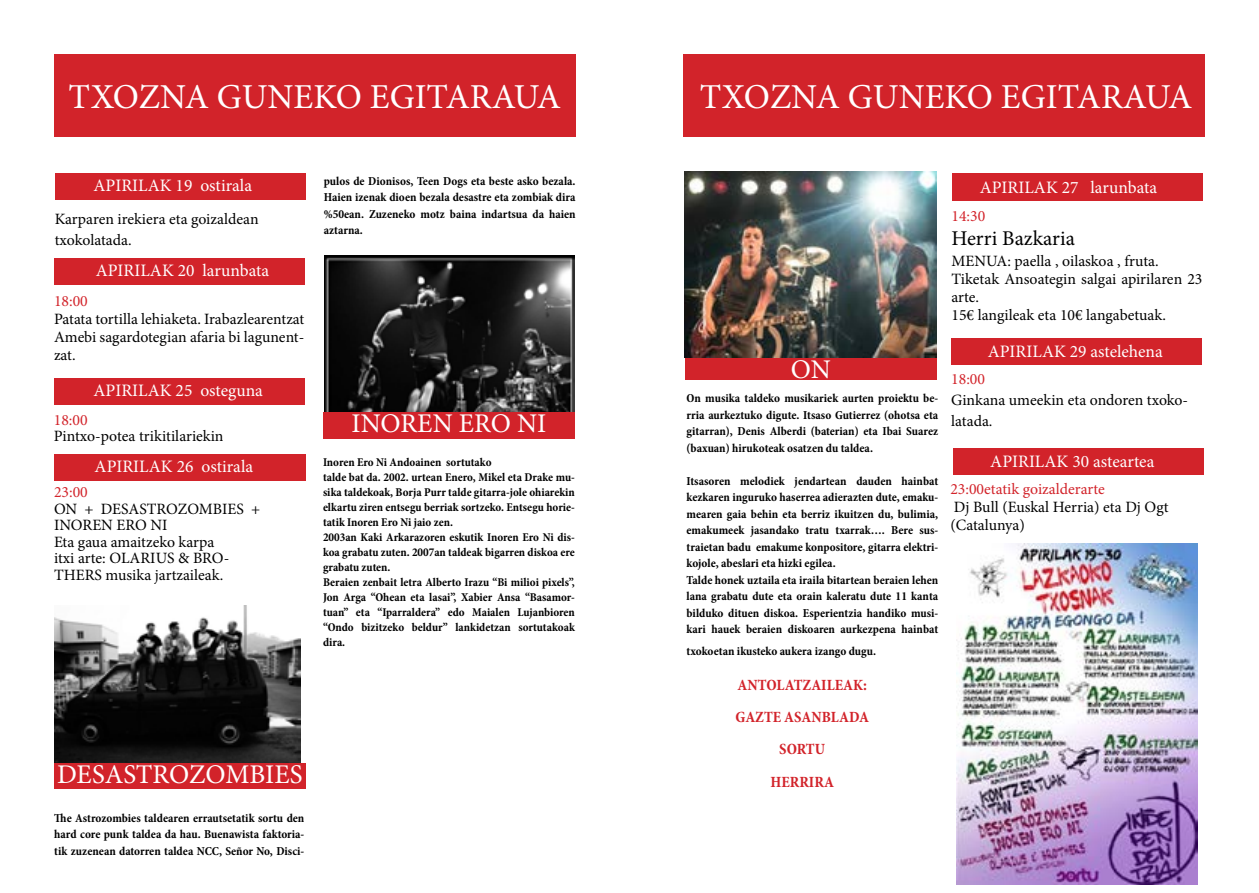
<style>
.page{position:relative;width:1259px;height:893px;background:#fff}
.page>*{position:absolute;margin:0;border:0;box-sizing:border-box;transform-origin:0 0}
.t1{font:34.95px "Minion Pro";color:#fff}
.t2{font:27px "Minion Pro";color:#fff}
.t3{font:21px "Minion Pro";color:#000}
.t4{font:17.55px "Minion Pro";color:#fff}
.t5{font:15.75px/18px "Minion Pro";color:#000}
.t6{font:15.75px "Minion Pro";color:#d2232a}
.t7{font:700 condensed 15.75px/32.4px "Minion Pro";color:#d2232a;text-align:center}
.t8{font:700 condensed 12.3px/16.5px "Minion Pro";color:#000;text-align:justify}
.t9{font:700 condensed 12px/15px "Minion Pro";color:#000}
</style>
<div class="page">
<div style="left:55px;top:173px;width:251px;height:27px;background:#d2232a"></div>
<div style="left:54px;top:54px;width:521px;height:82px;background:#d2232a"></div>
<div style="left:54px;top:378px;width:251px;height:26px;background:#d2232a"></div>
<div style="left:54px;top:454px;width:252px;height:27px;background:#d2232a"></div>
<div style="left:951px;top:173px;width:251px;height:28px;background:#d2232a"></div>
<div style="left:951px;top:338px;width:251px;height:27px;background:#d2232a"></div>
<div style="left:953px;top:448px;width:251px;height:27px;background:#d2232a"></div>
<div style="left:683px;top:54px;width:522px;height:82px;background:#d2232a"></div>
<div style="left:54px;top:258px;width:251px;height:27px;background:#d2232a"></div>
<img style="left:55px;top:606px;width:245px;height:157px">
<div style="left:54px;top:763px;width:252px;height:25px;background:#d2232a"></div>
<div style="left:323px;top:412px;width:252px;height:27px;background:#d2232a"></div>
<div style="left:685px;top:358px;width:252px;height:21px;background:#d2232a"></div>
<img style="left:325px;top:255px;width:250px;height:157px">
<img style="left:684px;top:172px;width:252px;height:185px">
<img style="left:957px;top:544px;width:240px;height:340px">
<h1 class="t1" style="left:69px;top:73px;width:494px">TXOZNA GUNEKO EGITARAUA</h1>
<h1 class="t1" style="left:699px;top:73px;width:494px">TXOZNA GUNEKO EGITARAUA</h1>
<h3 class="t4" style="left:94px;top:174px;width:160px">APIRILAK 19 ostirala</h3>
<p class="t5" style="left:55px;top:209px;width:205px;line-height:21px">Karparen irekiera eta goizaldean txokolatada.</p>
<h3 class="t4" style="left:96px;top:259px;width:175px">APIRILAK 20 larunbata</h3>
<p class="t6" style="left:54px;top:290px;width:35px">18:00</p>
<p class="t5" style="left:54px;top:310px;width:252px;text-align:justify">Patata tortilla lehiaketa. Irabazlearentzat Amebi sagardotegian afaria bi lagunent&shy;zat.</p>
<h3 class="t4" style="left:94px;top:379px;width:171px">APIRILAK 25 osteguna</h3>
<p class="t6" style="left:54px;top:409px;width:35px">18:00</p>
<p class="t5" style="left:54px;top:427px;width:171px">Pintxo-potea trikitilariekin</p>
<h3 class="t4" style="left:95px;top:455px;width:160px">APIRILAK 26 ostirala</h3>
<p class="t6" style="left:54px;top:482px;width:35px">23:00</p>
<p class="t5" style="left:54px;top:501px;width:208px;line-height:16.5px">ON + DESASTROZOMBIES +<br>INOREN ERO NI<br>Eta gaua amaitzeko karpa<br>itxi arte: OLARIUS &amp; BRO-<br>THERS musika jartzaileak.</p>
<p class="t8" style="left:324px;top:173px;width:253px">pulos de Dionisos, Teen Dogs eta beste asko bezala.<br>Haien izenak dioen bezala desastre eta zombiak dira %50ean. Zuzeneko motz baina indartsua da haien aztarna.</p>
<h2 class="t2" style="left:351px;top:405px;width:196px">INOREN ERO NI</h2>
<p class="t9" style="left:323px;top:455px;width:253px">Inoren Ero Ni Andoainen sortutako<br>talde bat da. 2002. urtean Enero, Mikel eta Drake mu&shy;sika taldekoak, Borja Purr talde gitarra-jole ohiarekin elkartu ziren entsegu berriak sortzeko. Entsegu horie&shy;tatik Inoren Ero Ni jaio zen.<br>2003an Kaki Arkarazoren eskutik Inoren Ero Ni dis&shy;koa grabatu zuten. 2007an taldeak bigarren diskoa ere grabatu zuten.<br>Beraien zenbait letra Alberto Irazu “Bi milioi pixels”, Jon Arga “Ohean eta lasai”, Xabier Ansa “Basamor&shy;tuan” eta “Iparraldera” edo Maialen Lujanbioren “Ondo bizitzeko beldur” lankidetzan sortutakoak dira.</p>
<h2 class="t2" style="left:57px;top:756px;width:247px">DESASTROZOMBIES</h2>
<p class="t8" style="left:54px;top:810px;width:252px">The Astrozombies taldearen errautsetatik sortu den hard core punk taldea da hau. Buenawista faktoria&shy;tik zuzenean datorren taldea NCC, Señor No, Disci-</p>
<h2 class="t2" style="left:791px;top:351px;width:41px">ON</h2>
<p class="t8" style="left:686px;top:390px;width:253px">On musika taldeko musikariek aurten proiektu be&shy;rria aurkeztuko digute. Itsaso Gutierrez (ohotsa eta gitarran), Denis Alberdi (baterian) eta Ibai Suarez (baxuan) hirukoteak osatzen du taldea.</p>
<p class="t8" style="left:686px;top:473px;width:253px;text-align:left">Itsasoren melodiek jendartean dauden hainbat kezkaren inguruko haserrea adierazten dute, emaku&shy;mearen gaia behin eta berriz ikuitzen du, bulimia, emakumeek jasandako tratu txarrak…. Bere sus&shy;traietan badu emakume konpositore, gitarra elektri&shy;kojole, abeslari eta hizki egilea.<br>Talde honek uztaila eta iraila bitartean beraien lehen lana grabatu dute eta orain kaleratu dute 11 kanta bilduko dituen diskoa. Esperientzia handiko musi&shy;kari hauek beraien diskoaren aurkezpena hainbat</p>
<p class="t8" style="left:686px;top:643px;width:191px">txokoetan ikusteko aukera izango dugu.</p>
<p class="t7" style="left:735px;top:668px;width:135px">ANTOLATZAILEAK:<br>GAZTE ASANBLADA<br>SORTU<br>HERRIRA</p>
<h3 class="t4" style="left:979px;top:176px;width:179px">APIRILAK 27 larunbata</h3>
<p class="t6" style="left:951px;top:206px;width:35px">14:30</p>
<h3 class="t3" style="left:951px;top:224px;width:125px">Herri Bazkaria</h3>
<p class="t5" style="left:951px;top:252px;width:252px">MENUA: paella , oilaskoa , fruta.<br>Tiketak Ansoategin salgai apirilaren 23 arte.<br>15€ langileak eta 10€ langabetuak.</p>
<h3 class="t4" style="left:987px;top:340px;width:177px">APIRILAK 29 astelehena</h3>
<p class="t6" style="left:951px;top:368px;width:35px">18:00</p>
<p class="t5" style="left:951px;top:389px;width:238px;line-height:21px">Ginkana umeekin eta ondoren txoko&shy;latada.</p>
<h3 class="t4" style="left:990px;top:449px;width:166px">APIRILAK 30 asteartea</h3>
<p class="t6" style="left:950px;top:479px;width:156px">23:00etatik goizalderarte</p>
<p class="t5" style="left:950px;top:498px;width:220px">Dj Bull (Euskal Herria) eta Dj Ogt (Catalunya)</p>
</div>
